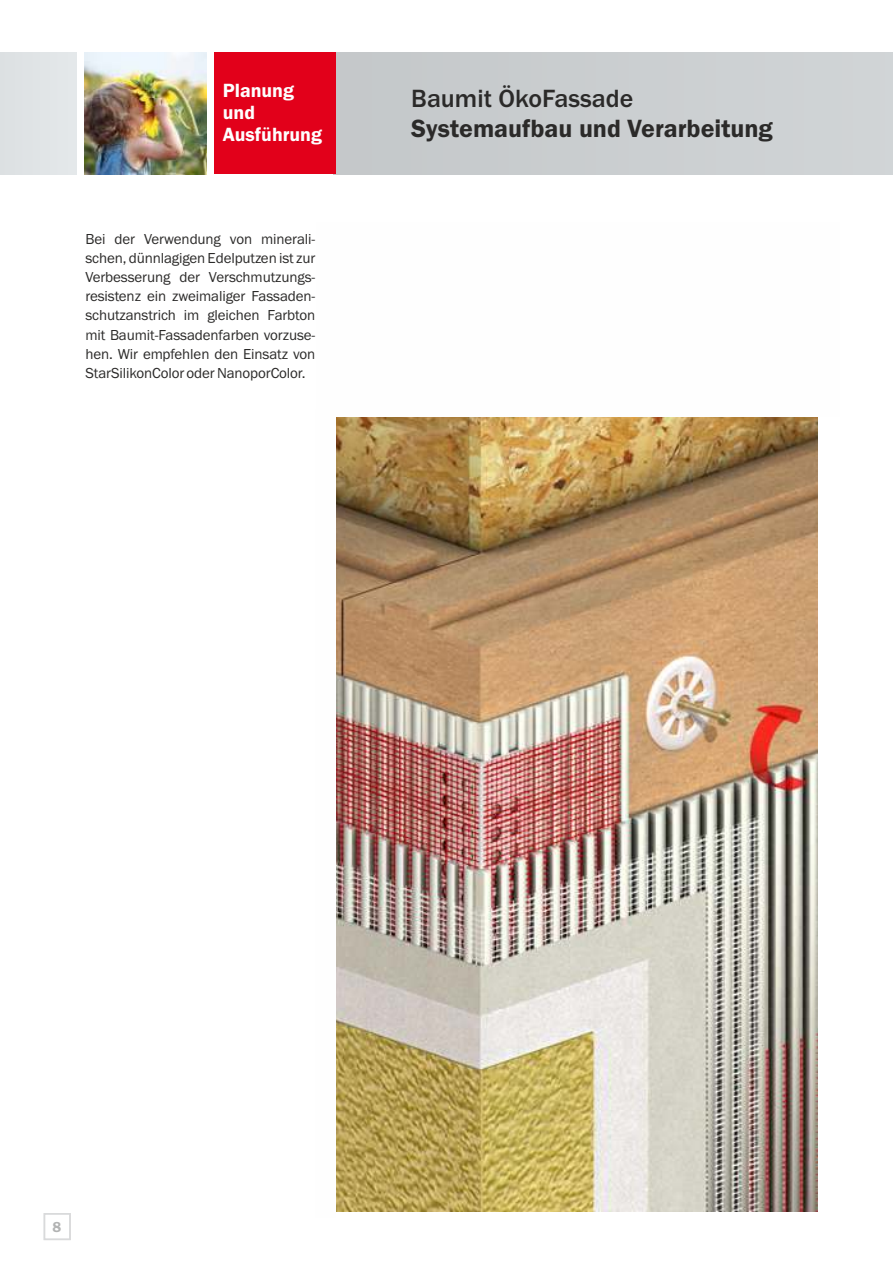
<style>
.page{position:relative;width:893px;height:1263px;background:#fff}
.page>*{position:absolute;margin:0;border:0;box-sizing:border-box;transform-origin:0 0}
.t1{font:25.8px "BM Franklin Gothic URW Dem";color:#2b2a29}
.t2{font:500 25.8px "Franklin Gothic";color:#2b2a29}
.t3{font:19.8px/22.4px "BM Franklin Gothic URW Dem";color:#fefefe}
.t4{font:15px/19px "BM Franklin Gothic URW Boo";letter-spacing:-.01em;color:#2b2a29;text-align:justify}
.t5{font:15px "BM Franklin Gothic URW Dem";color:#b2b3b3}
</style>
<div class="page">
<img style="left:336px;top:417px;width:481px;height:794px">
<div style="left:334px;top:53px;width:559px;height:121px;background:#caced0"></div>
<div style="left:0;top:53px;width:76px;height:121px;background:#e0e4e6"></div>
<div style="left:215px;top:53px;width:121px;height:121px;background:#e2001a"></div>
<img style="left:85px;top:53px;width:121px;height:121px">
<div style="left:44px;top:1213px;width:27px;height:27px;border:2px solid #d9dadb"></div>
<h2 class="t3" style="left:223px;top:79px;width:101px">Planung und<br>Ausführung</h2>
<p class="t4" style="left:85px;top:230px;width:231px">Bei der Verwendung von minerali&shy;schen, dünnlagigen Edelputzen ist zur Verbesserung der Verschmutzungs&shy;resistenz ein zweimaliger Fassaden&shy;schutzanstrich im gleichen Farbton mit Baumit-Fassadenfarben vorzuse&shy;hen. Wir empfehlen den Einsatz von StarSilikonColor oder NanoporColor.</p>
<h1 class="t2" style="left:411px;top:89px;width:224px">Baumit ÖkoFassade</h1>
<h1 class="t1" style="left:411px;top:113px;width:363px">Systemaufbau und Verarbeitung</h1>
<p class="t5" style="left:52px;top:1218px;width:10px">8</p>
</div>
